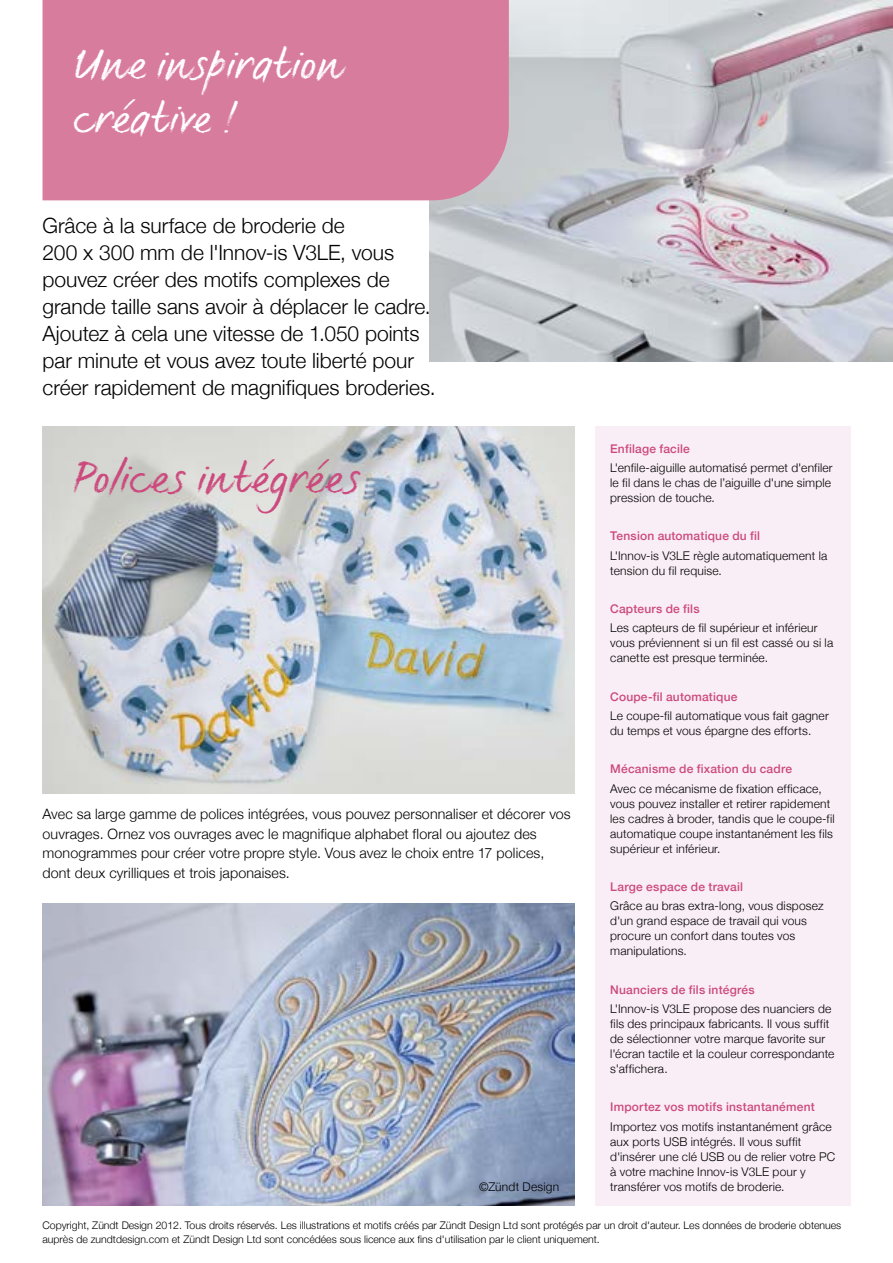
<style>
.page{position:relative;width:893px;height:1263px;background:#fff}
.page>*{position:absolute;margin:0;border:0;box-sizing:border-box;transform-origin:0 0}
.t1{font:45px/54px "FS Sammy";color:#fff}
.t2{font:45px "FS Sammy";letter-spacing:.015em;color:#cc497d}
.t3{font:300 21px/27px "Helvetica Neue";color:#000}
.t4{font:300 14.25px/19.5px "Helvetica Neue";letter-spacing:.01em;color:#000}
.t5{font:300 12px/15px "Helvetica Neue";letter-spacing:.015em;color:#000}
.t6{font:500 12px "Helvetica Neue";letter-spacing:.015em;color:#cc497d}
.t7{font:300 10.5px/13.5px "Helvetica Neue";color:#000}
</style>
<div class="page">
<img style="left:430px;top:0;width:463px;height:361px">
<img style="left:43px;top:904px;width:531px;height:302px">
<div style="left:595px;top:426px;width:255px;height:780px;background:#f9eef6"></div>
<img style="left:43px;top:426px;width:531px;height:368px">
<div style="left:43px;top:0;width:466px;height:200px;background:#d87c9d"></div>
<h1 class="t1" style="left:72px;top:36px;width:270px">Une inspiration créative !</h1>
<p class="t3" style="left:43px;top:210px;width:395px">Grâce à la surface de broderie de<br>200 x 300 mm de l'Innov-is V3LE, vous pouvez créer des motifs complexes de grande taille sans avoir à déplacer le cadre.<br>Ajoutez à cela une vitesse de 1.050 points par minute et vous avez toute liberté pour créer rapidement de magnifiques broderies.</p>
<p class="t6" style="left:610px;top:439px;width:81px">Enfilage facile</p>
<p class="t5" style="left:610px;top:459px;width:224px">L'enfile-aiguille automatisé permet d'enfiler le fil dans le chas de l’aiguille d'une simple pression de touche.</p>
<p class="t6" style="left:610px;top:526px;width:151px">Tension automatique du fil</p>
<p class="t5" style="left:610px;top:547px;width:219px">L'Innov-is V3LE règle automatiquement la tension du fil requise.</p>
<p class="t6" style="left:610px;top:599px;width:91px">Capteurs de fils</p>
<p class="t5" style="left:610px;top:620px;width:225px">Les capteurs de fil supérieur et inférieur vous préviennent si un fil est cassé ou si la canette est presque terminée.</p>
<p class="t6" style="left:610px;top:687px;width:129px">Coupe-fil automatique</p>
<p class="t5" style="left:610px;top:707px;width:220px">Le coupe-fil automatique vous fait gagner du temps et vous épargne des efforts.</p>
<p class="t6" style="left:610px;top:759px;width:183px">Mécanisme de fixation du cadre</p>
<p class="t5" style="left:610px;top:780px;width:226px">Avec ce mécanisme de fixation efficace, vous pouvez installer et retirer rapidement les cadres à broder, tandis que le coupe-fil automatique coupe instantanément les fils supérieur et inférieur.</p>
<p class="t6" style="left:610px;top:877px;width:134px">Large espace de travail</p>
<p class="t5" style="left:610px;top:897px;width:215px">Grâce au bras extra-long, vous disposez d'un grand espace de travail qui vous procure un confort dans toutes vos manipulations.</p>
<p class="t6" style="left:610px;top:980px;width:146px">Nuanciers de fils intégrés</p>
<p class="t5" style="left:610px;top:1000px;width:226px">L'Innov-is V3LE propose des nuanciers de fils des principaux fabricants. Il vous suffit de sélectionner votre marque favorite sur l'écran tactile et la couleur correspondante s'affichera.</p>
<p class="t6" style="left:610px;top:1097px;width:206px">Importez vos motifs instantanément</p>
<p class="t5" style="left:610px;top:1118px;width:226px">Importez vos motifs instantanément grâce aux ports USB intégrés. Il vous suffit d'insérer une clé USB ou de relier votre PC à votre machine Innov-is V3LE pour y transférer vos motifs de broderie.</p>
<p class="t7" style="left:43px;top:1218px;width:800px">Copyright, Zündt Design 2012. Tous droits réservés. Les illustrations et motifs créés par Zündt Design Ltd sont protégés par un droit d'auteur. Les données de broderie obtenues auprès de zundtdesign.com et Zündt Design Ltd sont concédées sous licence aux fins d'utilisation par le client uniquement.</p>
<h1 class="t2" style="left:72px;top:450px;width:289px">Polices intégrées</h1>
<p class="t4" style="left:43px;top:803px;width:530px">Avec sa large gamme de polices intégrées, vous pouvez personnaliser et décorer vos ouvrages. Ornez vos ouvrages avec le magnifique alphabet floral ou ajoutez des monogrammes pour créer votre propre style. Vous avez le choix entre 17 polices, dont deux cyrilliques et trois japonaises.</p>
<p class="t5" style="left:479px;top:1178px;width:82px">©Zündt Design</p>
</div>
